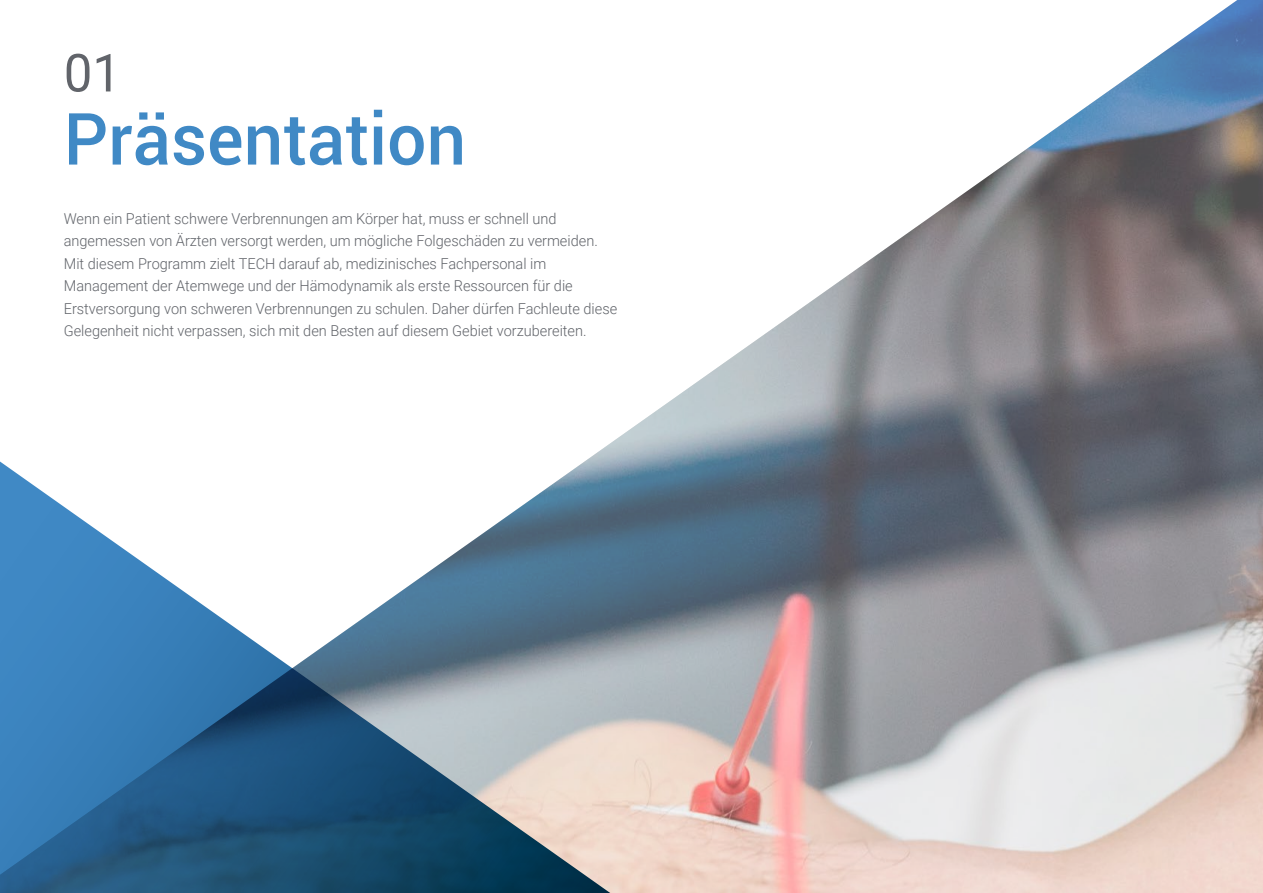
<style>
.page{position:relative;width:1263px;height:893px;background:#fff}
.page>*{position:absolute;margin:0;border:0;box-sizing:border-box;transform-origin:0 0}
.t1{font:500 72px "Roboto";color:#4089c5}
.t2{font:52.5px "Roboto";color:#61646a}
.t3{font:300 15px/22.5px "Roboto";color:#61646a}
</style>
<div class="page">
<img style="left:607px;top:0;width:656px;height:893px">
<svg style="left:0;top:446px;width:640px;height:447px"></svg>
<h2 class="t2" style="left:64px;top:36px;width:59px">01</h2>
<h1 class="t1" style="left:64px;top:88px;width:404px">Präsentation</h1>
<p class="t3" style="left:64px;top:207px;width:555px">Wenn ein Patient schwere Verbrennungen am Körper hat, muss er schnell und angemessen von Ärzten versorgt werden, um mögliche Folgeschäden zu vermeiden.<br>Mit diesem Programm zielt TECH darauf ab, medizinisches Fachpersonal im Management der Atemwege und der Hämodynamik als erste Ressourcen für die Erstversorgung von schweren Verbrennungen zu schulen. Daher dürfen Fachleute diese Gelegenheit nicht verpassen, sich mit den Besten auf diesem Gebiet vorzubereiten.</p>
</div>
